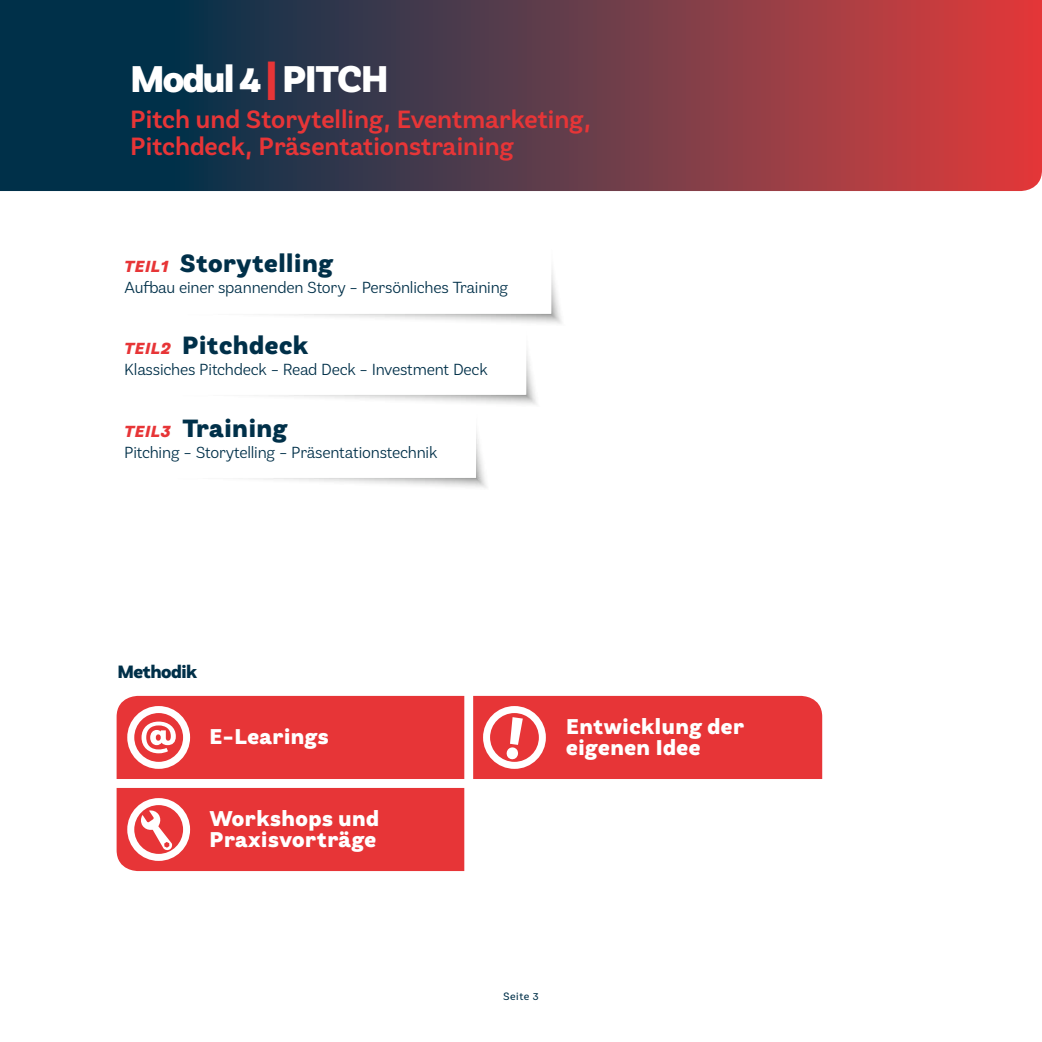
<style>
.page{position:relative;width:1042px;height:1042px;background:#fff}
.page>*{position:absolute;margin:0;border:0;box-sizing:border-box;transform-origin:0 0}
.t1{font:900 36.4px "Klainy";letter-spacing:-.04em;color:#fff}
.t2{font:500 24.5px/26.2px "Klainy";color:#e73537}
.t3{font:900 24.5px "Klainy";letter-spacing:.025em;color:#003049}
.t4{font:900 21px/21px "Klainy";letter-spacing:.025em;color:#fff}
.t5{font:900 17.5px "Klainy";color:#003049}
.t6{font:15.75px "Klainy";letter-spacing:-.01em;color:#003049}
.t7{font:10.5px "Klainy";letter-spacing:.05em;color:#003049}
.s1{color:#e73537}
.s2{font-style:italic;font-size:15.75px;color:#e73537}
</style>
<div class="page">
<svg style="left:0;top:0;width:1042px;height:191px;background:#5e3847"></svg>
<svg style="left:117px;top:696px;width:347px;height:83px;background:#e84143"></svg>
<div style="left:117px;top:788px;width:347px;height:83px;background:#e73537"></div>
<div style="left:473px;top:696px;width:349px;height:83px;background:#e73537"></div>
<svg style="left:239px;top:269px;width:323px;height:219px"></svg>
<h1 class="t1" style="left:130px;top:54px;width:260px">Modul 4 <span class="s1">|</span> pitch</h1>
<h2 class="t2" style="left:130px;top:106px;width:462px">Pitch und Storytelling, Eventmarketing,<br>Pitchdeck, Präsentationstraining</h2>
<h2 class="t3" style="left:124px;top:246px;width:211px"><span class="s2">TEIL 1</span> Storytelling</h2>
<p class="t6" style="left:124px;top:277px;width:386px">Aufbau einer spannenden Story - Persönliches Training</p>
<h2 class="t3" style="left:124px;top:329px;width:186px"><span class="s2">TEIL2</span> Pitchdeck</h2>
<p class="t6" style="left:124px;top:360px;width:365px">Klassiches Pitchdeck - Read Deck - Investment Deck</p>
<h2 class="t3" style="left:124px;top:411px;width:166px"><span class="s2">TEIL3</span> Training</h2>
<p class="t6" style="left:124px;top:442px;width:315px">Pitching - Storytelling - Präsentationstechnik</p>
<p class="t5" style="left:118px;top:660px;width:81px">Methodik</p>
<h3 class="t4" style="left:210px;top:726px;width:121px">E-Learings</h3>
<h3 class="t4" style="left:566px;top:716px;width:179px">Entwicklung der eigenen Idee</h3>
<h3 class="t4" style="left:210px;top:808px;width:171px">Workshops und<br>Praxisvorträge</h3>
<p class="t7" style="left:503px;top:989px;width:37px">Seite 3</p>
</div>
